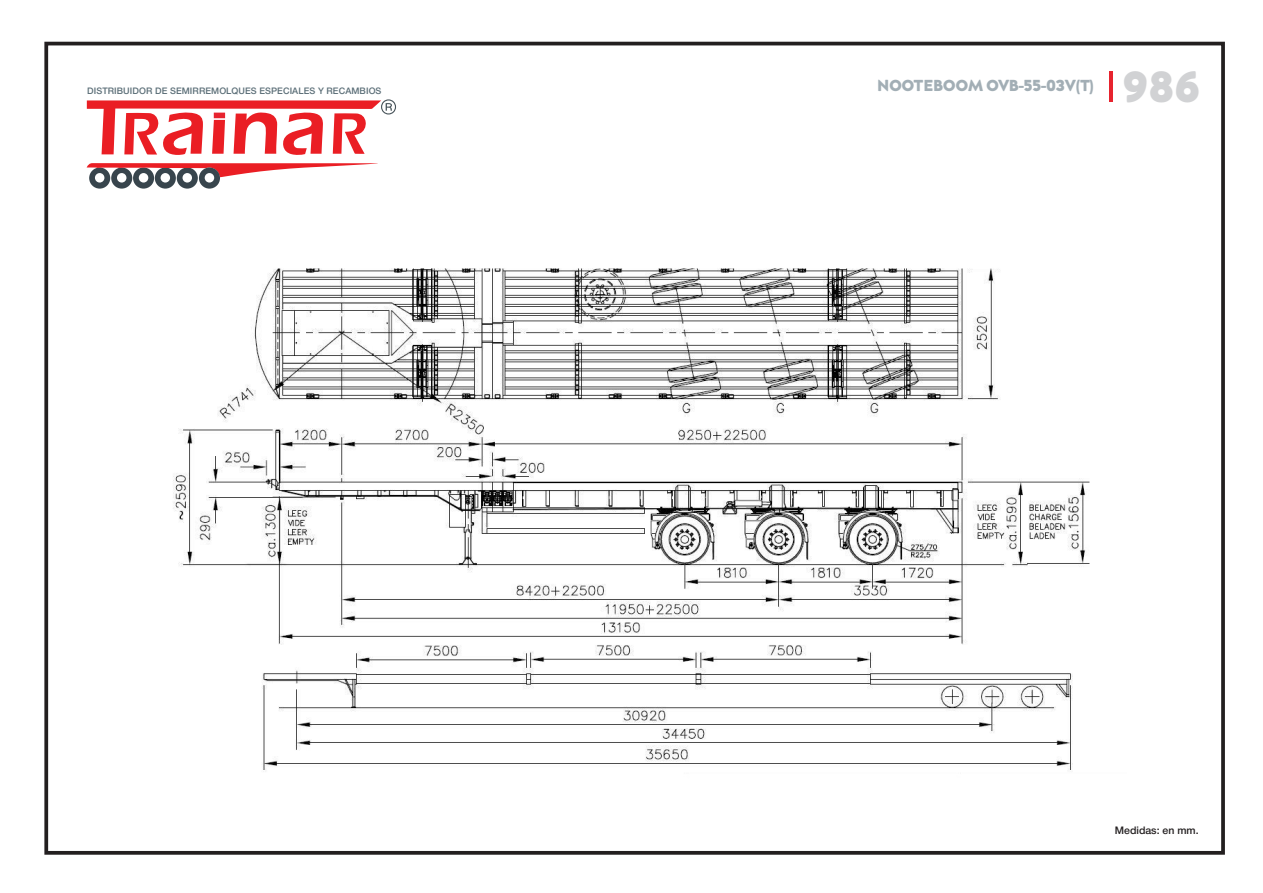
<style>
.page{position:relative;width:1263px;height:893px;background:#fff}
.page>*{position:absolute;margin:0;border:0;box-sizing:border-box;transform-origin:0 0}
.t1{font:800 45px "Neufreit";color:#d1d2d4}
.t2{font:800 16.5px "Neufreit";color:#a2aeb5}
.t3{font:500 10.5px "Helvetica Neue Cyr";color:#231f20}
.t4{font:500 9px "Helvetica Neue Cyr";letter-spacing:.01em;color:#5c6f78}
</style>
<div class="page">
<div style="left:44px;top:42px;width:1181px;height:813px;border:4px solid #231f20"></div>
<svg style="left:87px;top:163px;width:291px;height:26px"></svg>
<svg style="left:87px;top:99px;width:309px;height:56px"></svg>
<hr style="left:1109px;top:71px;width:4px;height:31px;background:#e7232e">
<img style="left:173px;top:268px;width:917px;height:502px">
<p class="t4" style="left:87px;top:85px;width:296px">DISTRIBUIDOR DE SEMIRREMOLQUES ESPECIALES Y RECAMBIOS</p>
<h2 class="t2" style="left:877px;top:76px;width:218px">NOOTEBOOM OVB-55-03V(T)</h2>
<h1 class="t1" style="left:1123px;top:60px;width:78px">986</h1>
<p class="t3" style="left:1115px;top:825px;width:85px">Medidas: en mm.</p>
</div>
